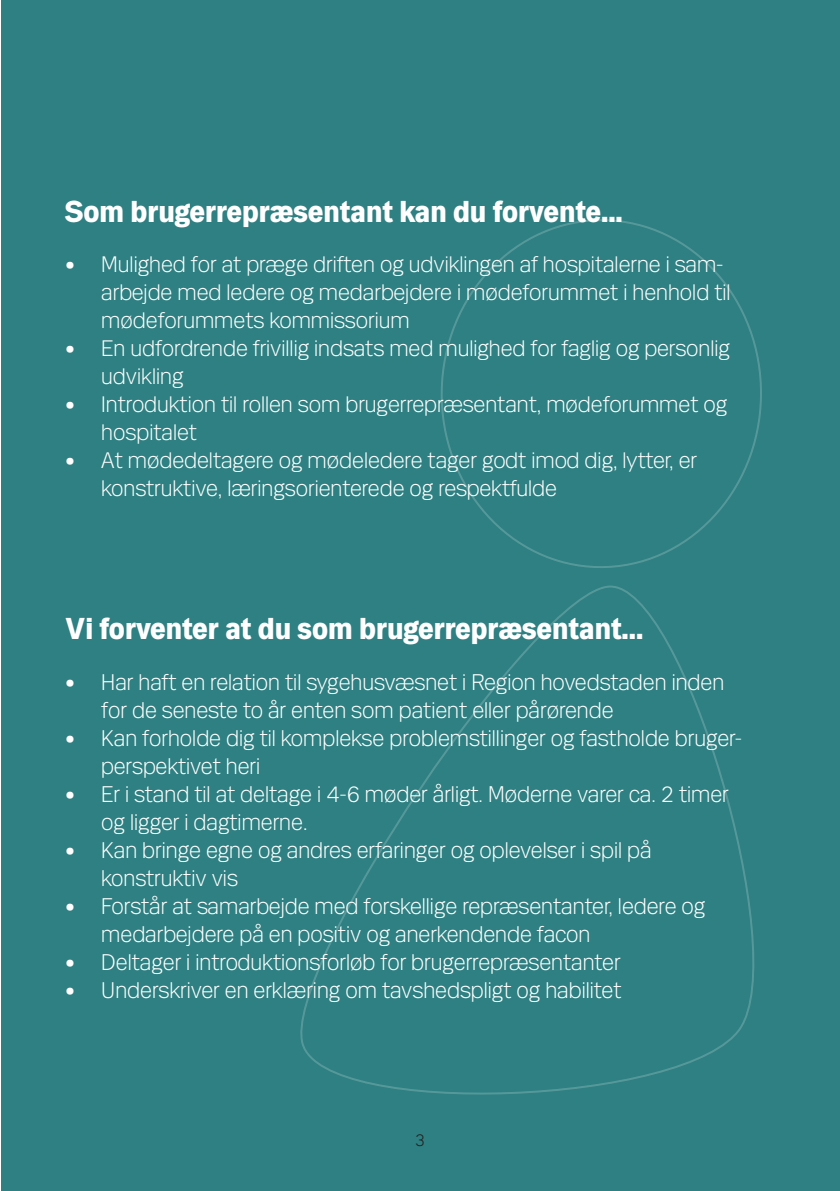
<style>
.page{position:relative;width:840px;height:1191px;background:#fff}
.page>*{position:absolute;margin:0;border:0;box-sizing:border-box;transform-origin:0 0}
.t1{font:800 32px "Mari";color:#fff}
.t2{font:300 24px/28px "Mari";color:#fff}
.t3{font:300 23.8px/28px "Mari";color:#fff}
.t4{font:300 18px "Mari";color:#231f20}
</style>
<div class="page">
<div style="left:1px;top:0;width:838px;height:1191px;background:#2e8082"></div>
<svg style="left:300px;top:585px;width:455px;height:510px"></svg>
<svg style="left:440px;top:219px;width:322px;height:349px"></svg>
<p class="t1" style="left:65px;top:190px;width:558px">Som brugerrepræsentant kan du forvente...</p>
<p class="t3" style="left:101px;top:250px;width:630px;text-indent:-36px">• Mulighed for at præge driften og udviklingen af hospitalerne i sam&shy;arbejde med ledere og medarbejdere i mødeforummet i henhold til mødeforummets kommissorium</p>
<p class="t3" style="left:101px;top:334px;width:630px;text-indent:-36px">• En udfordrende frivillig indsats med mulighed for faglig og personlig udvikling</p>
<p class="t3" style="left:101px;top:390px;width:627px;text-indent:-36px">• Introduktion til rollen som brugerrepræsentant, mødeforummet og hospitalet</p>
<p class="t3" style="left:101px;top:446px;width:597px;text-indent:-36px">• At mødedeltagere og mødeledere tager godt imod dig, lytter, er konstruktive, læringsorienterede og respektfulde</p>
<p class="t1" style="left:65px;top:608px;width:579px">Vi forventer at du som brugerrepræsentant...</p>
<p class="t2" style="left:101px;top:667px;width:624px;text-indent:-36px">• Har haft en relation til sygehusvæsnet i Region hovedstaden inden for de seneste to år enten som patient eller pårørende</p>
<p class="t2" style="left:101px;top:723px;width:642px;text-indent:-36px">• Kan forholde dig til komplekse problemstillinger og fastholde bruger&shy;perspektivet heri</p>
<p class="t2" style="left:101px;top:779px;width:628px;text-indent:-36px">• Er i stand til at deltage i 4-6 møder årligt. Møderne varer ca. 2 timer og ligger i dagtimerne.</p>
<p class="t2" style="left:101px;top:835px;width:551px;text-indent:-36px">• Kan bringe egne og andres erfaringer og oplevelser i spil på konstruktiv vis</p>
<p class="t2" style="left:101px;top:891px;width:605px;text-indent:-36px">• Forstår at samarbejde med forskellige repræsentanter, ledere og medarbejdere på en positiv og anerkendende facon</p>
<p class="t2" style="left:65px;top:947px;width:556px">• Deltager i introduktionsforløb for brugerrepræsentanter</p>
<p class="t2" style="left:65px;top:975px;width:557px">• Underskriver en erklæring om tavshedspligt og habilitet</p>
<p class="t4" style="left:415px;top:1129px;width:11px">3</p>
</div>
